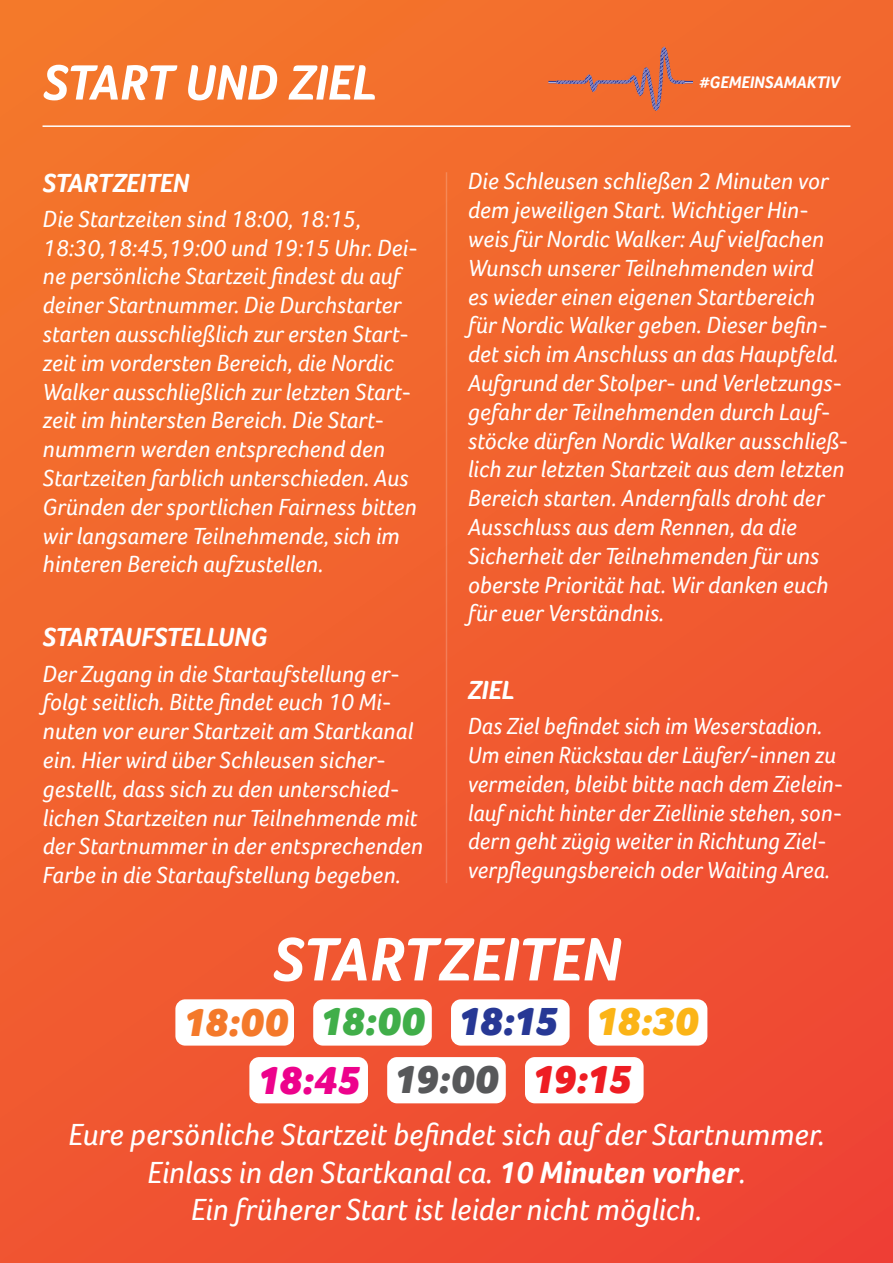
<style>
.page{position:relative;width:893px;height:1263px;background:#fff}
.page>*{position:absolute;margin:0;border:0;box-sizing:border-box;transform-origin:0 0}
.t1{font:italic 700 63px "Foco";color:#fff}
.t2{font:italic 700 51px "Foco";color:#fff}
.t3{font:italic 900 40.8px "Foco";color:#f4792a}
.t4{font:italic 900 40.8px "Foco";color:#40ae49}
.t5{font:italic 900 40.8px "Foco";color:#273895}
.t6{font:italic 900 40.8px "Foco";color:#fbb416}
.t7{font:italic 900 40.8px "Foco";color:#ed028c}
.t8{font:italic 900 40.8px "Foco";color:#57585a}
.t9{font:italic 900 40.8px "Foco";color:#ee1d23}
.t10{font:italic 31.5px/37.8px "Foco";color:#fff;text-align:center}
.Absatzformat_2{font:italic 700 27px "Foco";letter-spacing:-.01em;color:#fff}
.Absatzformat_2-2{font:italic 24px/28.8px "Foco";color:#fff}
.t11{font:italic 700 17.4px "Foco";color:#fff}
.s1{font-weight:700}
</style>
<div class="page">
<div style="left:0;top:0;width:893px;height:1263px;background:linear-gradient(to bottom,#f3722c,#ef4b33)"></div>
<hr style="left:43px;top:125px;width:807px;height:2px;background:#fff">
<svg style="left:548px;top:42px;width:145px;height:74px;background:#e56b39"></svg>
<hr style="left:446px;top:172px;width:1px;height:711px;background:#fff">
<div style="left:175px;top:999px;width:119px;height:46px;background:#fff;border-radius:10px"></div>
<div style="left:451px;top:999px;width:119px;height:46px;background:#fff;border-radius:10px"></div>
<div style="left:313px;top:999px;width:119px;height:46px;background:#fff;border-radius:10px"></div>
<div style="left:589px;top:999px;width:118px;height:46px;background:#fff;border-radius:10px"></div>
<div style="left:249px;top:1057px;width:119px;height:46px;background:#fff;border-radius:10px"></div>
<div style="left:387px;top:1057px;width:119px;height:46px;background:#fff;border-radius:10px"></div>
<div style="left:525px;top:1057px;width:119px;height:46px;background:#fff;border-radius:10px"></div>
<p class="t2" style="left:43px;top:52px;width:336px">START UND ZIEL</p>
<p class="t11" style="left:699px;top:72px;width:142px">#GEMEINSAMAKTIV</p>
<p class="Absatzformat_2" style="left:43px;top:167px;width:148px">STARTZEITEN</p>
<p class="Absatzformat_2-2" style="left:43px;top:204px;width:377px">Die Startzeiten sind 18:00, 18:15, 18:30,18:45,19:00 und 19:15 Uhr. Dei&shy;ne persönliche Startzeit findest du auf deiner Startnummer. Die Durchstarter starten ausschließlich zur ersten Start&shy;zeit im vordersten Bereich, die Nordic Walker ausschließlich zur letzten Start&shy;zeit im hintersten Bereich. Die Start&shy;nummern werden entsprechend den Startzeiten farblich unterschieden. Aus Gründen der sportlichen Fairness bitten wir langsamere Teilnehmende, sich im hinteren Bereich aufzustellen.</p>
<p class="Absatzformat_2" style="left:43px;top:621px;width:226px">STARTAUFSTELLUNG</p>
<p class="Absatzformat_2-2" style="left:43px;top:659px;width:382px">Der Zugang in die Startaufstellung er&shy;folgt seitlich. Bitte findet euch 10 Mi&shy;nuten vor eurer Startzeit am Startkanal ein. Hier wird über Schleusen sicher&shy;gestellt, dass sich zu den unterschied&shy;lichen Startzeiten nur Teilnehmende mit der Startnummer in der entsprechenden Farbe in die Startaufstellung begeben.</p>
<p class="Absatzformat_2-2" style="left:468px;top:167px;width:382px">Die Schleusen schließen 2 Minuten vor dem jeweiligen Start. Wichtiger Hin&shy;weis für Nordic Walker: Auf vielfachen Wunsch unserer Teilnehmenden wird<br>es wieder einen eigenen Startbereich für Nordic Walker geben. Dieser befin&shy;det sich im Anschluss an das Hauptfeld.<br>Aufgrund der Stolper- und Verletzungs&shy;gefahr der Teilnehmenden durch Lauf&shy;stöcke dürfen Nordic Walker ausschließ&shy;lich zur letzten Startzeit aus dem letzten Bereich starten. Andernfalls droht der Ausschluss aus dem Rennen, da die Sicherheit der Teilnehmenden für uns oberste Priorität hat. Wir danken euch für euer Verständnis.</p>
<p class="Absatzformat_2" style="left:468px;top:674px;width:48px">ZIEL</p>
<p class="Absatzformat_2-2" style="left:468px;top:712px;width:377px">Das Ziel befindet sich im Weserstadion.<br>Um einen Rückstau der Läufer/-innen zu vermeiden, bleibt bitte nach dem Zielein&shy;lauf nicht hinter der Ziellinie stehen, son&shy;dern geht zügig weiter in Richtung Ziel&shy;verpflegungsbereich oder Waiting Area.</p>
<p class="t1" style="left:272px;top:922px;width:350px">STARTZEITEN</p>
<p class="t3" style="left:182px;top:999px;width:108px">18:00</p>
<p class="t4" style="left:319px;top:998px;width:108px">18:00</p>
<p class="t5" style="left:457px;top:998px;width:103px">18:15</p>
<p class="t6" style="left:594px;top:998px;width:106px">18:30</p>
<p class="t7" style="left:256px;top:1057px;width:106px">18:45</p>
<p class="t8" style="left:393px;top:1056px;width:107px">19:00</p>
<p class="t9" style="left:530px;top:1056px;width:103px">19:15</p>
<p class="t10" style="left:68px;top:1115px;width:758px">Eure persönliche Startzeit befindet sich auf der Startnummer.<br>Einlass in den Startkanal ca. <span class="s1">10 Minuten vorher</span>.</p>
<p class="t10" style="left:191px;top:1191px;width:513px">Ein früherer Start ist leider nicht möglich.</p>
</div>
